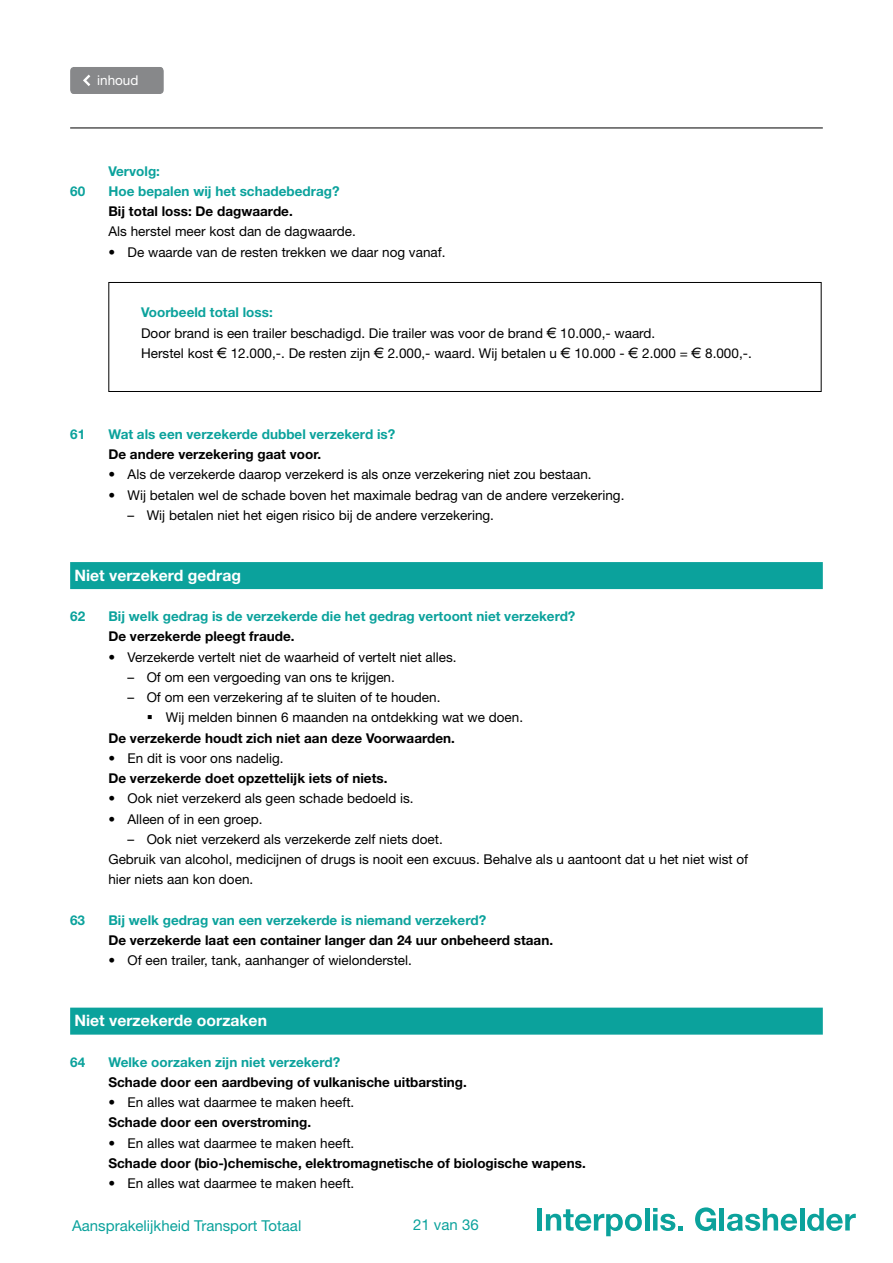
<style>
.page{position:relative;width:893px;height:1263px;background:#fff}
.page>*{position:absolute;margin:0;border:0;box-sizing:border-box;transform-origin:0 0}
.t1{font:700 15.75px "Helvetica Neue LT Std";color:#fff}
.t2{font:15px "Helvetica Neue LT Std";color:#0ba29c}
.t3{font:13.5px/20.2px "Helvetica Neue LT Std";color:#000}
.t4{font:700 13.5px "Helvetica Neue LT Std";color:#000}
.t5{font:700 13.5px "Helvetica Neue LT Std";color:#0ba29c}
.t6{font:13.5px "Helvetica Neue LT Std";color:#fff}
.s1{font-weight:700;color:#0ba29c}
.s2{font-family:"Linotype Euro Font Rto S"}
</style>
<div class="page">
<hr style="left:70px;top:128px;width:753px;height:1px;background:#000">
<div style="left:537px;top:1208px;width:5px;height:22px;background:#0ba29c"></div>
<svg style="left:546px;top:1209px;width:96px;height:27px"></svg>
<hr style="left:645px;top:1208px;width:4px;height:22px;background:#0ba29c">
<svg style="left:653px;top:1208px;width:30px;height:23px"></svg>
<svg style="left:695px;top:1207px;width:21px;height:24px"></svg>
<hr style="left:720px;top:1208px;width:4px;height:22px;background:#0ba29c">
<svg style="left:727px;top:1208px;width:70px;height:23px"></svg>
<hr style="left:800px;top:1208px;width:4px;height:22px;background:#0ba29c">
<svg style="left:807px;top:1208px;width:49px;height:23px"></svg>
<div style="left:70px;top:67px;width:94px;height:27px;background:#87888a"></div>
<div style="left:70px;top:562px;width:753px;height:27px;background:#0ba29c"></div>
<div style="left:70px;top:1008px;width:753px;height:27px;background:#0ba29c"></div>
<div style="left:108px;top:282px;width:713px;height:110px;border:1px solid #000"></div>
<p class="t6" style="left:97px;top:72px;width:43px">inhoud</p>
<p class="t5" style="left:108px;top:162px;width:53px">Vervolg:</p>
<p class="t5" style="left:70px;top:183px;width:17px">60</p>
<p class="t5" style="left:108px;top:183px;width:233px">Hoe bepalen wij het schadebedrag?</p>
<p class="t4" style="left:108px;top:203px;width:186px">Bij total loss: De dagwaarde.</p>
<p class="t3" style="left:108px;top:221px;width:249px">Als herstel meer kost dan de dagwaarde.</p>
<p class="t3" style="left:108px;top:241px;width:339px">• De waarde van de resten trekken we daar nog vanaf.</p>
<p class="t3" style="left:141px;top:302px;width:612px"><span class="s1">Voorbeeld total loss:<br></span>Door brand is een trailer beschadigd. Die trailer was voor de brand <span class="s2">E</span> 10.000,- waard.<br>Herstel kost <span class="s2">E</span> 12.000,-. De resten zijn <span class="s2">E</span> 2.000,- waard. Wij betalen u <span class="s2">E</span> 10.000 - <span class="s2">E</span> 2.000 = <span class="s2">E</span> 8.000,-.</p>
<p class="t5" style="left:70px;top:426px;width:17px">61</p>
<p class="t5" style="left:108px;top:426px;width:288px">Wat als een verzekerde dubbel verzekerd is?</p>
<p class="t4" style="left:108px;top:446px;width:214px">De andere verzekering gaat voor.</p>
<p class="t3" style="left:108px;top:464px;width:485px">• Als de verzekerde daarop verzekerd is als onze verzekering niet zou bestaan.</p>
<p class="t3" style="left:108px;top:484px;width:517px">• Wij betalen wel de schade boven het maximale bedrag van de andere verzekering.</p>
<p class="t3" style="left:128px;top:505px;width:368px">– Wij betalen niet het eigen risico bij de andere verzekering.</p>
<p class="t1" style="left:74px;top:565px;width:168px">Niet verzekerd gedrag</p>
<p class="t5" style="left:70px;top:608px;width:17px">62</p>
<p class="t5" style="left:108px;top:608px;width:468px">Bij welk gedrag is de verzekerde die het gedrag vertoont niet verzekerd?</p>
<p class="t4" style="left:108px;top:628px;width:188px">De verzekerde pleegt fraude.</p>
<p class="t3" style="left:108px;top:646px;width:350px">• Verzekerde vertelt niet de waarheid of vertelt niet alles.</p>
<p class="t3" style="left:128px;top:667px;width:269px">– Of om een vergoeding van ons te krijgen.</p>
<p class="t3" style="left:166px;top:687px;width:359px;text-indent:-38px">– Of om een verzekering af te sluiten of te houden.<br>Wij melden binnen 6 maanden na ontdekking wat we doen.</p>
<p class="t4" style="left:108px;top:729px;width:348px">De verzekerde houdt zich niet aan deze Voorwaarden.</p>
<p class="t3" style="left:108px;top:748px;width:177px">• En dit is voor ons nadelig.</p>
<p class="t4" style="left:108px;top:770px;width:281px">De verzekerde doet opzettelijk iets of niets.</p>
<p class="t3" style="left:108px;top:788px;width:307px">• Ook niet verzekerd als geen schade bedoeld is.</p>
<p class="t3" style="left:108px;top:808px;width:156px">• Alleen of in een groep.</p>
<p class="t3" style="left:108px;top:829px;width:641px;text-indent:19px">– Ook niet verzekerd als verzekerde zelf niets doet.<br>Gebruik van alcohol, medicijnen of drugs is nooit een excuus. Behalve als u aantoont dat u het niet wist of hier niets aan kon doen.</p>
<p class="t5" style="left:70px;top:912px;width:17px">63</p>
<p class="t5" style="left:108px;top:912px;width:379px">Bij welk gedrag van een verzekerde is niemand verzekerd?</p>
<p class="t4" style="left:108px;top:932px;width:446px">De verzekerde laat een container langer dan 24 uur onbeheerd staan.</p>
<p class="t3" style="left:108px;top:950px;width:305px">• Of een trailer, tank, aanhanger of wielonderstel.</p>
<p class="t1" style="left:74px;top:1011px;width:194px">Niet verzekerde oorzaken</p>
<p class="t5" style="left:70px;top:1053px;width:17px">64</p>
<p class="t5" style="left:108px;top:1053px;width:233px">Welke oorzaken zijn niet verzekerd?</p>
<p class="t4" style="left:108px;top:1074px;width:360px">Schade door een aardbeving of vulkanische uitbarsting.</p>
<p class="t3" style="left:108px;top:1092px;width:247px">• En alles wat daarmee te maken heeft.</p>
<p class="t4" style="left:108px;top:1114px;width:204px">Schade door een overstroming.</p>
<p class="t3" style="left:108px;top:1132px;width:247px">• En alles wat daarmee te maken heeft.</p>
<p class="t4" style="left:108px;top:1155px;width:479px">Schade door (bio-)chemische, elektromagnetische of biologische wapens.</p>
<p class="t3" style="left:108px;top:1173px;width:247px">• En alles wat daarmee te maken heeft.</p>
<p class="t2" style="left:72px;top:1216px;width:231px">Aansprakelijkheid Transport Totaal</p>
<p class="t2" style="left:413px;top:1216px;width:67px">21 van 36</p>
</div>
